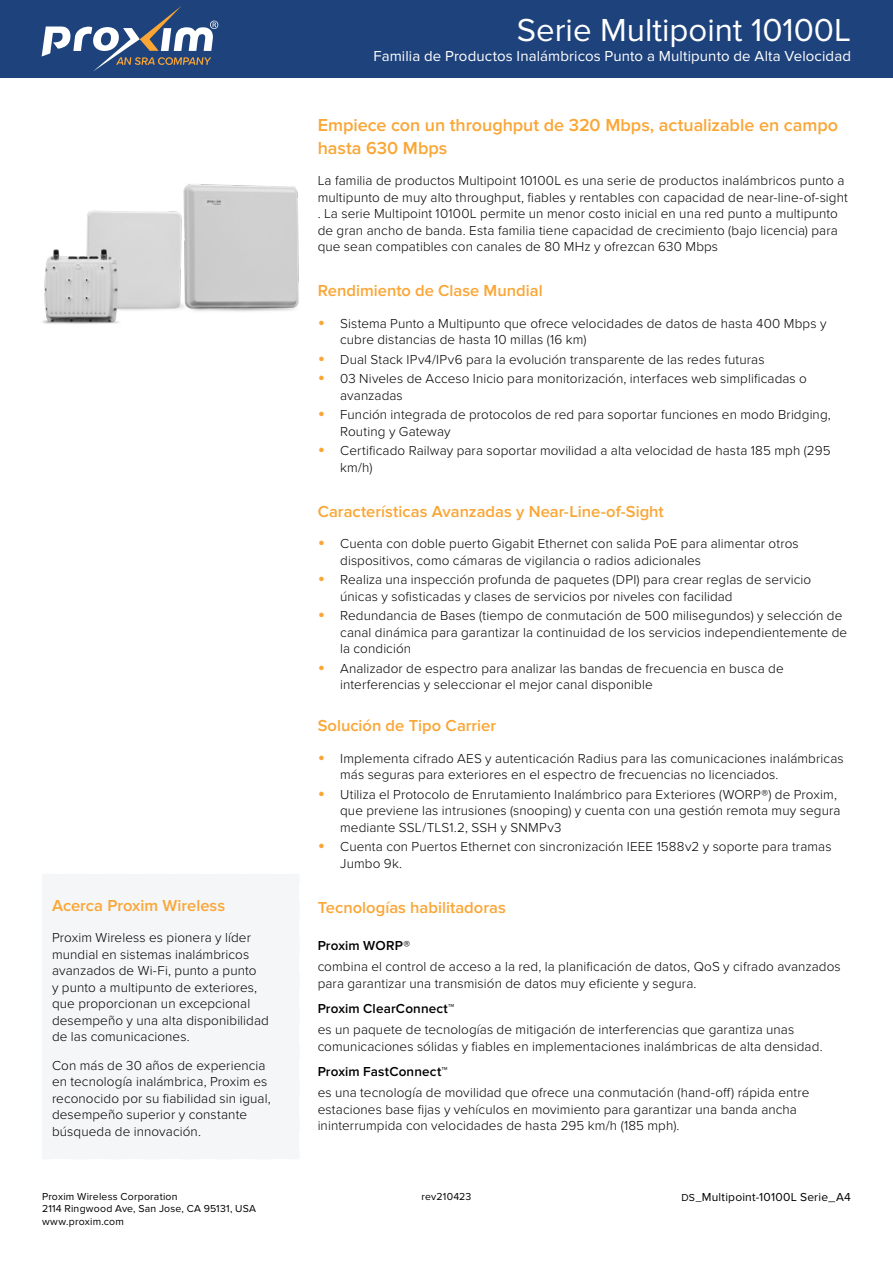
<style>
.page{position:relative;width:893px;height:1263px;background:#fff}
.page>*{position:absolute;margin:0;border:0;box-sizing:border-box;transform-origin:0 0}
.t1{font:33px "Proxima Nova";color:#fff}
.t2{font:600 18px/22.5px "Proxima Nova";color:#faa636}
.t3{font:600 16.5px "Proxima Nova";color:#faa636}
.t4{font:15px "Proxima Nova";letter-spacing:.005em;color:#fff}
.t5{font:300 13.5px/16.5px "Proxima Nova";letter-spacing:.01em;color:#000}
.t6{font:600 13.5px "Proxima Nova";letter-spacing:.01em;color:#000}
.t7{font:12px "Proxima Nova";letter-spacing:.02em;color:#000}
.t8{font:10.5px/12.6px "Proxima Nova";letter-spacing:.02em;color:#000}
.s1{font-weight:400;font-size:21px;color:#faa636}
.s2{font-size:10.5px}
</style>
<div class="page">
<div style="left:0;top:0;width:893px;height:77px;background:#1e427c"></div>
<svg style="left:42px;top:6px;width:176px;height:65px"></svg>
<div style="left:42px;top:874px;width:257px;height:285px;background:#f4f6f8"></div>
<img style="left:42px;top:184px;width:257px;height:140px">
<p class="t3" style="left:52px;top:895px;width:175px">Acerca Proxim Wireless</p>
<p class="t5" style="left:52px;top:928px;width:218px">Proxim Wireless es pionera y líder mundial en sistemas inalámbricos avanzados de Wi-Fi, punto a punto<br>y punto a multipunto de exteriores, que proporcionan un excepcional desempeño y una alta disponibilidad de las comunicaciones.</p>
<p class="t5" style="left:52px;top:1056px;width:220px">Con más de 30 años de experiencia en tecnología inalámbrica, Proxim es reconocido por su fiabilidad sin igual, desempeño superior y constante búsqueda de innovación.</p>
<h1 class="t1" style="left:517px;top:11px;width:336px">Serie Multipoint 10100L</h1>
<p class="t4" style="left:374px;top:48px;width:479px">Familia de Productos Inalámbricos Punto a Multipunto de Alta Velocidad</p>
<h2 class="t2" style="left:318px;top:114px;width:522px">Empiece con un throughput de 320 Mbps, actualizable en campo hasta 630 Mbps</h2>
<p class="t5" style="left:318px;top:172px;width:532px">La familia de productos Multipoint 10100L es una serie de productos inalámbricos punto a multipunto de muy alto throughput, fiables y rentables con capacidad de near-line-of-sight . La serie Multipoint 10100L permite un menor costo inicial en una red punto a multipunto de gran ancho de banda. Esta familia tiene capacidad de crecimiento (bajo licencia) para que sean compatibles con canales de 80 MHz y ofrezcan 630 Mbps</p>
<p class="t3" style="left:318px;top:281px;width:226px">Rendimiento de Clase Mundial</p>
<p class="t5" style="left:340px;top:314px;width:488px;text-indent:-22px"><span class="s1">•</span> Sistema Punto a Multipunto que ofrece velocidades de datos de hasta 400 Mbps y cubre distancias de hasta 10 millas (16 km)</p>
<p class="t5" style="left:318px;top:350px;width:448px"><span class="s1">•</span> Dual Stack IPv4/IPv6 para la evolución transparente de las redes futuras</p>
<p class="t5" style="left:340px;top:370px;width:468px;text-indent:-22px"><span class="s1">•</span> 03 Niveles de Acceso Inicio para monitorización, interfaces web simplificadas o avanzadas</p>
<p class="t5" style="left:340px;top:406px;width:492px;text-indent:-22px"><span class="s1">•</span> Función integrada de protocolos de red para soportar funciones en modo Bridging,<br>Routing y Gateway</p>
<p class="t5" style="left:340px;top:442px;width:492px;text-indent:-22px"><span class="s1">•</span> Certificado Railway para soportar movilidad a alta velocidad de hasta 185 mph (295 km/h)</p>
<p class="t3" style="left:318px;top:502px;width:348px">Características Avanzadas y Near-Line-of-Sight</p>
<p class="t5" style="left:340px;top:535px;width:460px;text-indent:-22px"><span class="s1">•</span> Cuenta con doble puerto Gigabit Ethernet con salida PoE para alimentar otros dispositivos, como cámaras de vigilancia o radios adicionales</p>
<p class="t5" style="left:340px;top:571px;width:473px;text-indent:-22px"><span class="s1">•</span> Realiza una inspección profunda de paquetes (DPI) para crear reglas de servicio únicas y sofisticadas y clases de servicios por niveles con facilidad</p>
<p class="t5" style="left:340px;top:607px;width:509px;text-indent:-22px"><span class="s1">•</span> Redundancia de Bases (tiempo de conmutación de 500 milisegundos) y selección de canal dinámica para garantizar la continuidad de los servicios independientemente de la condición</p>
<p class="t5" style="left:340px;top:659px;width:445px;text-indent:-22px"><span class="s1">•</span> Analizador de espectro para analizar las bandas de frecuencia en busca de interferencias y seleccionar el mejor canal disponible</p>
<p class="t3" style="left:318px;top:716px;width:180px">Solución de Tipo Carrier</p>
<p class="t5" style="left:340px;top:749px;width:505px;text-indent:-22px"><span class="s1">•</span> Implementa cifrado AES y autenticación Radius para las comunicaciones inalámbricas más seguras para exteriores en el espectro de frecuencias no licenciados.</p>
<p class="t5" style="left:340px;top:785px;width:502px;text-indent:-22px"><span class="s1">•</span> Utiliza el Protocolo de Enrutamiento Inalámbrico para Exteriores (WORP®) de Proxim, que previene las intrusiones (snooping) y cuenta con una gestión remota muy segura mediante SSL/TLS1.2, SSH y SNMPv3</p>
<p class="t5" style="left:340px;top:838px;width:493px;text-indent:-22px"><span class="s1">•</span> Cuenta con Puertos Ethernet con sincronización IEEE 1588v2 y soporte para tramas<br>Jumbo 9k.</p>
<p class="t3" style="left:318px;top:898px;width:190px">Tecnologías habilitadoras</p>
<p class="t6" style="left:318px;top:938px;width:94px">Proxim WORP®</p>
<p class="t5" style="left:318px;top:958px;width:525px">combina el control de acceso a la red, la planificación de datos, QoS y cifrado avanzados para garantizar una transmisión de datos muy eficiente y segura.</p>
<p class="t6" style="left:318px;top:1001px;width:138px">Proxim ClearConnect™</p>
<p class="t5" style="left:318px;top:1021px;width:506px">es un paquete de tecnologías de mitigación de interferencias que garantiza unas comunicaciones sólidas y fiables en implementaciones inalámbricas de alta densidad.</p>
<p class="t6" style="left:318px;top:1064px;width:132px">Proxim FastConnect™</p>
<p class="t5" style="left:318px;top:1084px;width:493px">es una tecnología de movilidad que ofrece una conmutación (hand-off) rápida entre estaciones base fijas y vehículos en movimiento para garantizar una banda ancha ininterrumpida con velocidades de hasta 295 km/h (185 mph).</p>
<p class="t8" style="left:42px;top:1190px;width:215px">Proxim Wireless Corporation<br>2114 Ringwood Ave, San Jose, CA 95131, USA www.proxim.com</p>
<p class="t8" style="left:422px;top:1190px;width:51px">rev210423</p>
<p class="t7" style="left:681px;top:1190px;width:171px"><span class="s2">DS_</span>Multipoint-10100L Serie_A4</p>
</div>
